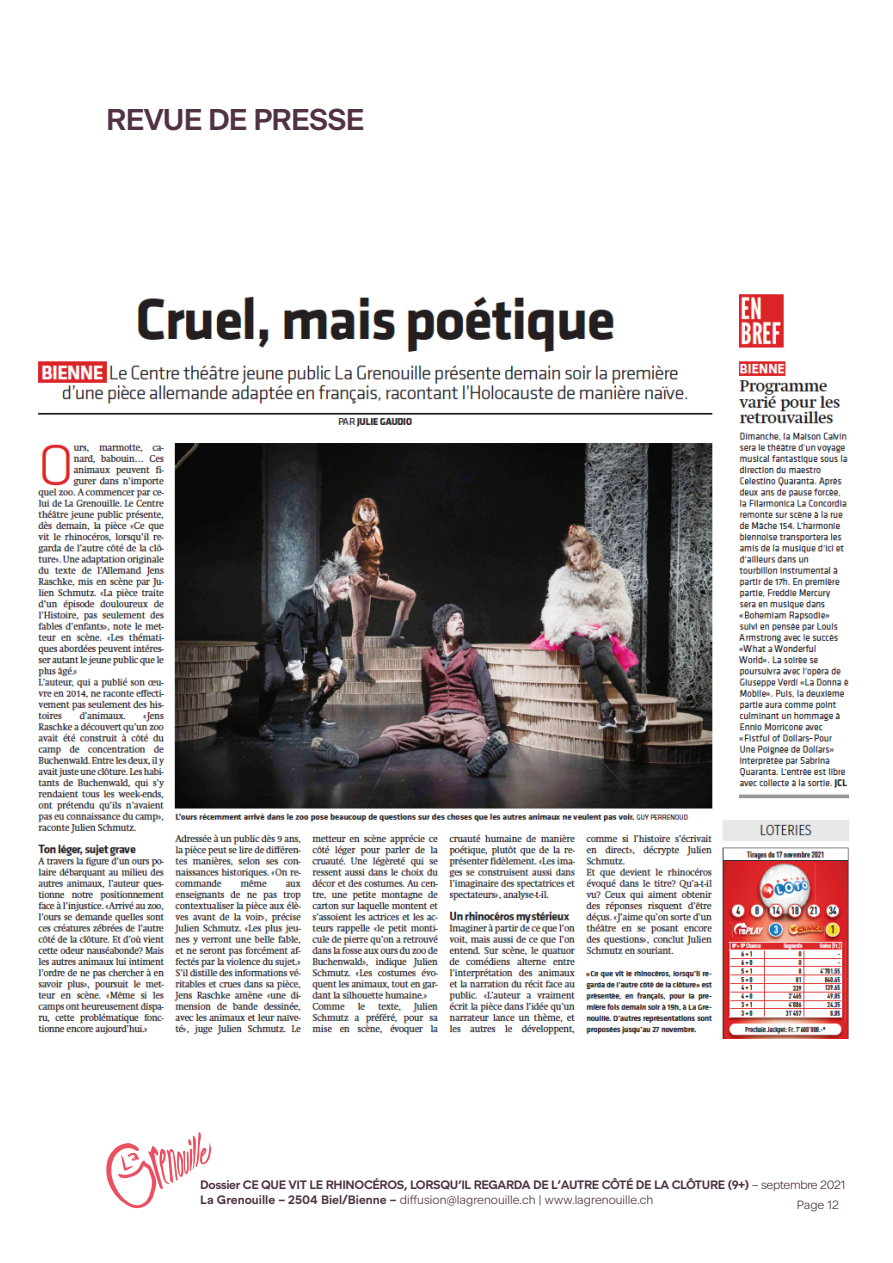
<style>
.page{position:relative;width:893px;height:1263px;background:#fff}
.page>*{position:absolute;margin:0;border:0;box-sizing:border-box;transform-origin:0 0}
.t1{font:600 30px "Beausite Classic";letter-spacing:-.03em;color:#503244}
.t2{font:700 12px "Epoque Grotesk";letter-spacing:-.03em;color:#503244}
.t3{font:300 12px "Beausite Classic";color:#503244}
.s1{font-family:"Beausite Classic";font-weight:300}
.s2{font-family:"Epoque Grotesk";font-weight:700}
</style>
<div class="page">
<svg style="left:106px;top:1132px;width:105px;height:77px"></svg>
<img style="left:37px;top:294px;width:812px;height:744px">
<h1 class="t1" style="left:106px;top:97px;width:260px">REVUE DE PRESSE</h1>
<p class="t2" style="left:200px;top:1177px;width:646px">Dossier CE QUE VIT LE RHINOCÉROS, LORSQU’IL REGARDA DE L’AUTRE CÔTÉ DE LA CLÔTURE (9+) <span class="s1">– septembre 2021</span></p>
<p class="t3" style="left:200px;top:1190px;width:455px"><span class="s2">La Grenouille – 2504 Biel/Bienne –</span> diffusion@lagrenouille.ch | www.lagrenouille.ch</p>
<p class="t3" style="left:797px;top:1196px;width:44px">Page 12</p>
</div>
